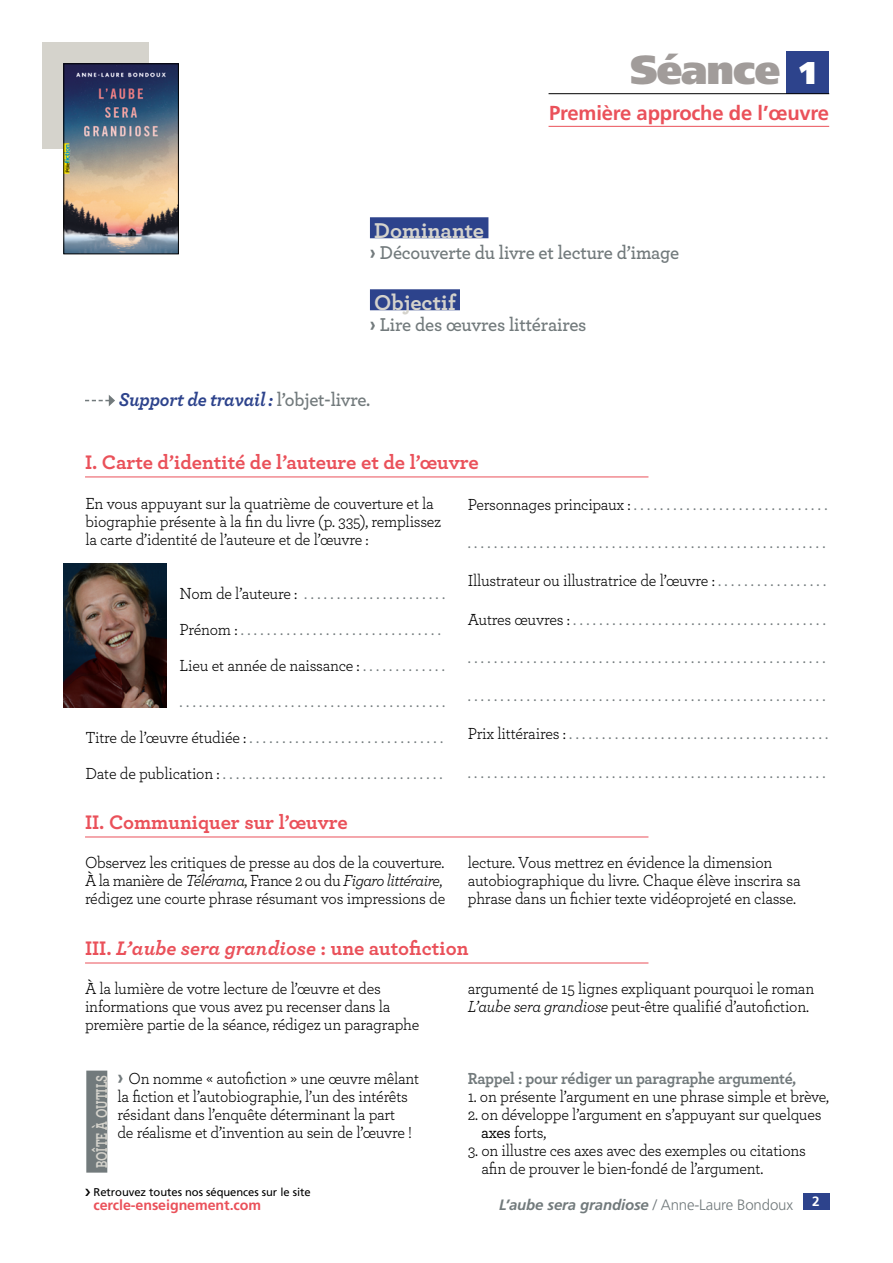
<style>
.page{position:relative;width:893px;height:1263px;background:#fff}
.page>*{position:absolute;margin:0;border:0;box-sizing:border-box;transform-origin:0 0}
.t1{font:900 40.5px "Frutiger LT Std";letter-spacing:-.025em;color:#a19c9a}
.t2{font:900 31.5px "Frutiger LT Std";color:#fff}
.t3{font:700 22.5px "Archer";color:#d5d3cc}
.t4{font:700 20.55px "Archer";color:#ea515a}
.t5{font:700 20.25px "Frutiger LT Std";letter-spacing:-.01em;color:#ea515a}
.t6{font:600 19.5px "Archer";letter-spacing:-.01em;color:#727a7c;scale:.95 1}
.t7{font:italic 700 19.5px "Archer";letter-spacing:-.01em;color:#2d438c;scale:.95 1}
.t8{font:18px/38.2px "Archer";color:#727a7c;scale:.95 1}
.t9{font:16.8px/18px "Archer";letter-spacing:-.015em;color:#000;scale:.95 1}
.t10{font:700 16.8px "Archer";letter-spacing:-.015em;color:#727a7c;scale:.95 1}
.t11{font:700 16.5px "Archer";color:#d5d3cc;scale:.75 1}
.t12{font:italic 700 15px "Frutiger LT Std";letter-spacing:-.01em;color:#727a7c}
.t13{font:700 14.25px "Frutiger LT Std";letter-spacing:-.005em;color:#ea515a}
.t14{font:700 13.5px "Frutiger LT Std";color:#fff}
.t15{font:11.25px "Frutiger LT Std";letter-spacing:-.005em;color:#000}
.s1{font-family:"Frutiger LT Std";font-weight:700}
.s2{font-weight:600;font-style:normal;color:#727a7c}
.s3{font-size:16.8px;color:#000}
.s4{font-size:18px;color:#727a7c}
.s5{font-style:italic}
.s6{font-family:"Frutiger LT Std";font-weight:700;font-size:19.5px;color:#727a7c}
.s7{font-weight:500}
.s8{font-weight:300;font-style:normal}
</style>
<div class="page">
<div style="left:370px;top:217px;width:118px;height:21px;background:#2d438c"></div>
<div style="left:370px;top:289px;width:90px;height:21px;background:#2d438c"></div>
<div style="left:787px;top:51px;width:42px;height:43px;background:#2d438c"></div>
<div style="left:43px;top:43px;width:106px;height:106px;background:#d5d3cc"></div>
<hr style="left:85px;top:837px;width:563px;height:1px;background:#ea515a">
<hr style="left:85px;top:963px;width:563px;height:1px;background:#ea515a">
<hr style="left:85px;top:477px;width:563px;height:1px;background:#ea515a">
<svg style="left:85px;top:395px;width:30px;height:11px"></svg>
<hr style="left:549px;top:93px;width:280px;height:1px;background:#000">
<hr style="left:549px;top:126px;width:280px;height:1px;background:#ea515a">
<img style="left:66px;top:66px;width:111px;height:186px">
<div style="left:64px;top:64px;width:115px;height:190px;border:1px solid #000"></div>
<div style="left:803px;top:1193px;width:26px;height:17px;background:#2d438c"></div>
<img style="left:64px;top:564px;width:103px;height:144px">
<div style="left:86px;top:1070px;width:21px;height:102px;background:#727a7c"></div>
<h1 class="t1" style="left:630px;top:45px;width:152px">Séance</h1>
<p class="t5" style="left:549px;top:101px;width:282px">Première approche de l’œuvre</p>
<h2 class="t2" style="left:800px;top:53px;width:18px">1</h2>
<h3 class="t3" style="left:374px;top:213px;width:112px">Dominante</h3>
<p class="t6" style="left:370px;top:238px;width:327px"><span class="s1">›</span> Découverte du livre et lecture d’image</p>
<h3 class="t3" style="left:374px;top:285px;width:83px">Objectif</h3>
<p class="t6" style="left:370px;top:310px;width:230px"><span class="s1">›</span> Lire des œuvres littéraires</p>
<p class="t7" style="left:119px;top:384px;width:266px">Support de travail : <span class="s2">l’objet-livre.</span></p>
<p class="t4" style="left:85px;top:446px;width:395px">I. Carte d’identité de l’auteure et de l’œuvre</p>
<p class="t9" style="left:85px;top:493px;width:376px">En vous appuyant sur la quatrième de couverture et la biographie présente à la fin du livre (p. 335), remplissez la carte d’identité de l’auteure et de l’œuvre :</p>
<p class="t8" style="left:468px;top:484px;width:380px"><span class="s3">Personnages principaux :</span> . . . . . . . . . . . . . . . . . . . . . . . . . . . . . . . . . . . . . . . . . . . . . . . . . . . . . . . . . . . . . . . . . . . . . . . . . . . . . . . . . . . . .</p>
<p class="t9" style="left:468px;top:571px;width:379px">Illustrateur ou illustratrice de l’œuvre : <span class="s4">. . . . . . . . . . . . . . . . .</span></p>
<p class="t8" style="left:468px;top:599px;width:381px"><span class="s3">Autres œuvres :</span> . . . . . . . . . . . . . . . . . . . . . . . . . . . . . . . . . . . . . . . . . . . . . . . . . . . . . . . . . . . . . . . . . . . . . . . . . . . . . . . . . . . . . . . . . . . . . . . . . . . . . . . . . . . . . . . . . . . . . . . . . . . . . . . . . . . . . . . . . . . . . . . . . . . . .<br><span class="s3">Prix littéraires :</span> . . . . . . . . . . . . . . . . . . . . . . . . . . . . . . . . . . . . . . . . . . . . . . . . . . . . . . . . . . . . . . . . . . . . . . . . . . . . . . . . . . . . . . . . . . . . . . .</p>
<p class="t8" style="left:180px;top:574px;width:281px;line-height:36px"><span class="s3">Nom de l’auteure :</span> . . . . . . . . . . . . . . . . . . . . . .<br><span class="s3">Prénom :</span> . . . . . . . . . . . . . . . . . . . . . . . . . . . . . . .</p>
<p class="t9" style="left:180px;top:655px;width:281px">Lieu et année de naissance : <span class="s4">. . . . . . . . . . . . .</span></p>
<p class="t8" style="left:85px;top:682px;width:380px;line-height:36px;text-indent:94px">. . . . . . . . . . . . . . . . . . . . . . . . . . . . . . . . . . . . . . . . .<br><span class="s3">Titre de l’œuvre étudiée :</span> . . . . . . . . . . . . . . . . . . . . . . . . . . . . . .<br><span class="s3">Date de publication :</span> . . . . . . . . . . . . . . . . . . . . . . . . . . . . . . . . . .</p>
<p class="t4" style="left:85px;top:806px;width:264px">II. Communiquer sur l’œuvre</p>
<p class="t9" style="left:85px;top:853px;width:381px">Observez les critiques de presse au dos de la couverture.<br>À la manière de <span class="s5">Télérama</span>, France 2 ou du <span class="s5">Figaro littéraire</span>, rédigez une courte phrase résumant vos impressions de</p>
<p class="t9" style="left:468px;top:853px;width:352px">lecture. Vous mettrez en évidence la dimension autobiographique du livre. Chaque élève inscrira sa phrase dans un fichier texte vidéoprojeté en classe.</p>
<p class="t4" style="left:85px;top:932px;width:385px">III. <span class="s5">L’aube sera grandiose</span> : une autofiction</p>
<p class="t9" style="left:85px;top:979px;width:353px">À la lumière de votre lecture de l’œuvre et des informations que vous avez pu recenser dans la première partie de la séance, rédigez un paragraphe</p>
<p class="t9" style="left:468px;top:979px;width:366px">argumenté de 15 lignes expliquant pourquoi le roman<br><span class="s5">L’aube sera grandiose</span> peut-être qualifié d’autofiction.</p>
<p class="t9" style="left:117px;top:1069px;width:319px"><span class="s6">›</span> On nomme « autofiction » une œuvre mêlant la fiction et l’autobiographie, l’un des intérêts résidant dans l’enquête déterminant la part<br>de réalisme et d’invention au sein de l’œuvre !</p>
<p class="t10" style="left:468px;top:1065px;width:347px">Rappel : pour rédiger un paragraphe argumenté,</p>
<p class="t11" style="left:89px;top:1168px;width:126px;rotate:-90deg">BOÎTE À OUTILS</p>
<p class="t9" style="left:468px;top:1087px;width:382px">1. on présente l’argument en une phrase simple et brève,</p>
<p class="t9" style="left:481px;top:1105px;width:360px;text-indent:-14px">2. on développe l’argument en s’appuyant sur quelques <span class="s7">axes</span> forts,</p>
<p class="t9" style="left:481px;top:1141px;width:343px;text-indent:-14px">3. on illustre ces axes avec des exemples ou citations afin de prouver le bien-fondé de l’argument.</p>
<p class="t15" style="left:94px;top:1186px;width:219px">Retrouvez toutes nos séquences sur le site</p>
<p class="t13" style="left:94px;top:1197px;width:169px">cercle-enseignement.com</p>
<p class="t14" style="left:812px;top:1194px;width:9px">2</p>
<p class="t12" style="left:499px;top:1196px;width:295px">L’aube sera grandiose <span class="s8">/ Anne-Laure Bondoux</span></p>
</div>
